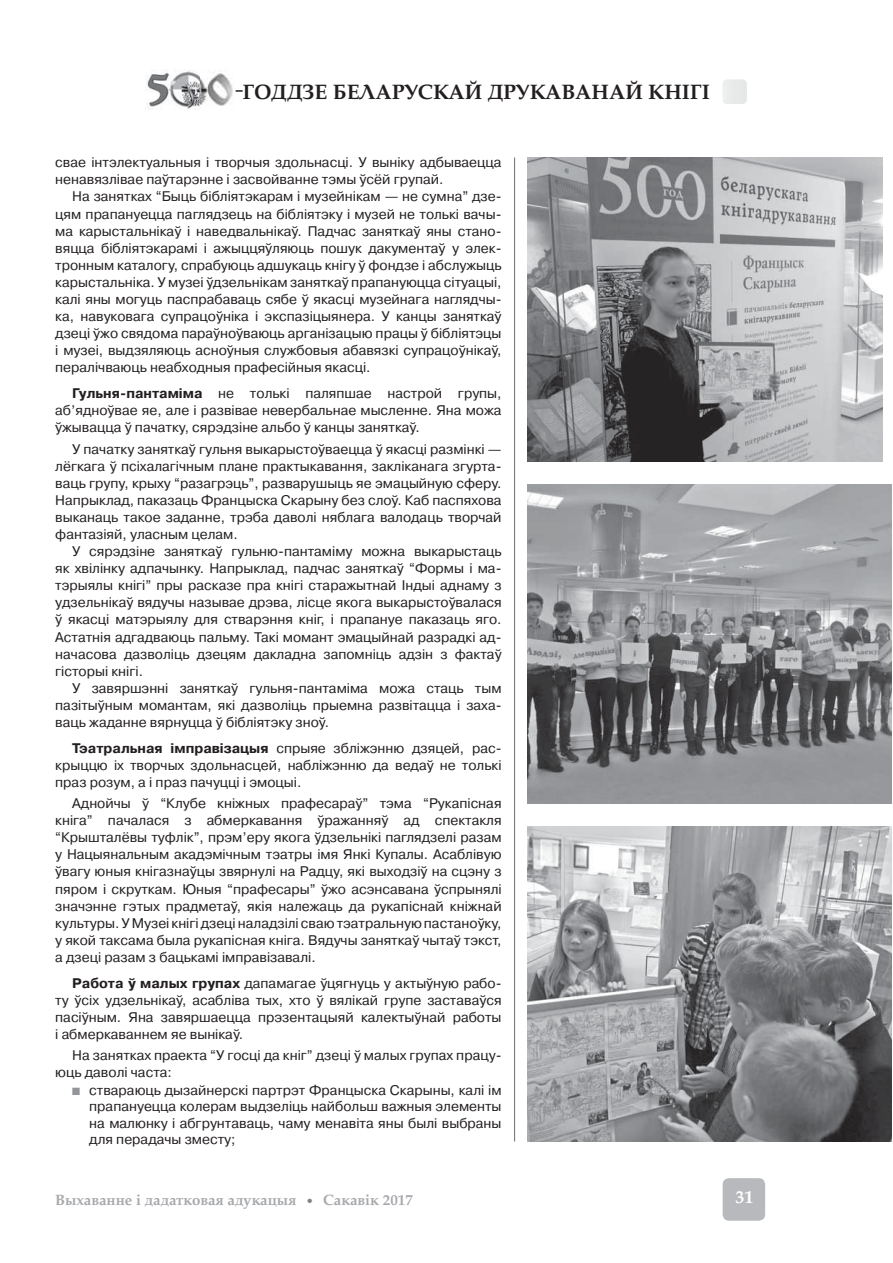
<style>
.page{position:relative;width:893px;height:1263px;background:#fff}
.page>*{position:absolute;margin:0;border:0;box-sizing:border-box;transform-origin:0 0}
.t1{font:700 21px "AG Palatial";color:#231f20}
.t2{font:700 18px "AG Palatial";color:#fff}
.t3{font:700 15px "AG Palatial";color:#a7a9ac}
.t4{font:13.95px/17.1px "Pragmatica C";color:#231f20;text-align:justify}
.s1{font-weight:700}
.s2{color:#939598}
.s3{color:#808285}
</style>
<div class="page">
<img style="left:527px;top:158px;width:356px;height:304px">
<img style="left:527px;top:484px;width:364px;height:319px">
<img style="left:527px;top:826px;width:364px;height:316px">
<hr style="left:514px;top:158px;width:1px;height:984px;background:#6d6e70">
<div style="left:723px;top:80px;width:24px;height:24px;background:#e6e7e8;border-radius:4px"></div>
<div style="left:723px;top:1178px;width:42px;height:43px;background:#b7b9bc;border-radius:6px"></div>
<img style="left:147px;top:70px;width:53px;height:39px">
<img style="left:200px;top:70px;width:544px;height:36px">
<img style="left:723px;top:80px;width:22px;height:24px">
<h1 class="t1" style="left:236px;top:85px;width:476px">-ГОДДЗЕ БЕЛАРУСКАЙ ДРУКАВАНАЙ КНІГІ</h1>
<p class="t4" style="left:55px;top:155px;width:448px">свае інтэлектуальныя і творчыя здольнасці. У выніку адбываецца ненавязлівае паўтарэнне і засвойванне тэмы ўсёй групай.</p>
<p class="t4" style="left:55px;top:189px;width:448px;text-indent:17px">На занятках “Быць бібліятэкарам і музейнікам — не сумна” дзе&shy;цям прапануецца паглядзець на бібліятэку і музей не толькі вачы&shy;ма карыстальнікаў і наведвальнікаў. Падчас заняткаў яны стано&shy;вяцца бібліятэкарамі і ажыццяўляюць пошук дакументаў у элек&shy;тронным каталогу, спрабуюць адшукаць кнігу ў фондзе і абслужыць карыстальніка. У музеі ўдзельнікам заняткаў прапануюцца сітуацыі, калі яны могуць паспрабаваць сябе ў якасці музейнага наглядчы&shy;ка, навуковага супрацоўніка і экспазіцыянера. У канцы заняткаў дзеці ўжо свядома параўноўваюць арганізацыю працы ў бібліятэцы і музеі, выдзяляюць асноўныя службовыя абавязкі супрацоўнікаў, пералічваюць неабходныя прафесійныя якасці.</p>
<p class="t4" style="left:55px;top:386px;width:448px;text-indent:17px"><span class="s1">Гульня-пантаміма</span> не толькі паляпшае настрой групы, аб’ядноўвае яе, але і развівае невербальнае мысленне. Яна можа ўжывацца ў пачатку, сярэдзіне альбо ў канцы заняткаў.</p>
<p class="t4" style="left:55px;top:441px;width:448px;text-indent:17px">У пачатку заняткаў гульня выкарыстоўваецца ў якасці размінкі — лёгкага ў псіхалагічным плане практыкавання, закліканага згурта&shy;ваць групу, крыху “разагрэць”, разварушыць яе эмацыйную сферу.<br>Напрыклад, паказаць Францыска Скарыну без слоў. Каб паспяхова выканаць такое заданне, трэба даволі няблага валодаць творчай фантазіяй, уласным целам.</p>
<p class="t4" style="left:55px;top:544px;width:448px;text-indent:17px">У сярэдзіне заняткаў гульню-пантаміму можна выкарыстаць як хвілінку адпачынку. Напрыклад, падчас заняткаў “Формы і ма&shy;тэрыялы кнігі” пры расказе пра кнігі старажытнай Індыі аднаму з удзельнікаў вядучы называе дрэва, лісце якога выкарыстоўвалася ў якасці матэрыялу для стварэння кніг, і прапануе паказаць яго.<br>Астатнія адгадваюць пальму. Такі момант эмацыйнай разрадкі ад&shy;начасова дазволіць дзецям дакладна запомніць адзін з фактаў гісторыі кнігі.</p>
<p class="t4" style="left:55px;top:680px;width:448px;text-indent:17px">У завяршэнні заняткаў гульня-пантаміма можа стаць тым пазітыўным момантам, які дазволіць прыемна развітацца і заха&shy;ваць жаданне вярнуцца ў бібліятэку зноў.</p>
<p class="t4" style="left:55px;top:740px;width:448px;text-indent:17px"><span class="s1">Тэатральная імправізацыя</span> спрыяе збліжэнню дзяцей, рас&shy;крыццю іх творчых здольнасцей, набліжэнню да ведаў не толькі праз розум, а і праз пачуцці і эмоцыі.</p>
<p class="t4" style="left:55px;top:796px;width:448px;text-indent:17px">Аднойчы ў “Клубе кніжных прафесараў” тэма “Рукапісная кніга” пачалася з абмеркавання ўражанняў ад спектакля “Крышталёвы туфлік”, прэм’еру якога ўдзельнікі паглядзелі разам у Нацыянальным акадэмічным тэатры імя Янкі Купалы. Асаблівую ўвагу юныя кнігазнаўцы звярнулі на Радцу, які выходзіў на сцэну з пяром і скруткам. Юныя “прафесары” ўжо асэнсавана ўспрынялі значэнне гэтых прадметаў, якія належаць да рукапіснай кніжнай культуры. У Музеі кнігі дзеці наладзілі сваю тэатральную пастаноўку, у якой таксама была рукапісная кніга. Вядучы заняткаў чытаў тэкст, а дзеці разам з бацькамі імправізавалі.</p>
<p class="t4" style="left:55px;top:975px;width:448px;text-indent:17px"><span class="s1">Работа ў малых групах</span> дапамагае ўцягнуць у актыўную рабо&shy;ту ўсіх удзельнікаў, асабліва тых, хто ў вялікай групе заставаўся пасіўным. Яна завяршаецца прэзентацыяй калектыўнай работы і абмеркаваннем яе вынікаў.</p>
<p class="t4" style="left:55px;top:1048px;width:448px;text-indent:17px">На занятках праекта “У госці да кніг” дзеці ў малых групах працу&shy;юць даволі часта:</p>
<p class="t4" style="left:89px;top:1083px;width:414px;line-height:16.2px;text-indent:-17px"><span class="s2">■</span> ствараюць дызайнерскі партрэт Францыска Скарыны, калі ім прапануецца колерам выдзеліць найбольш важныя элементы на малюнку і абгрунтаваць, чаму менавіта яны былі выбраны для перадачы зместу;</p>
<p class="t3" style="left:55px;top:1194px;width:243px">Выхаванне i дадатковая адукацыя</p>
<p class="t2" style="left:735px;top:1191px;width:19px">31</p>
<p class="t3" style="left:304px;top:1194px;width:110px"><span class="s3">•</span> Сакавік 2017</p>
</div>
